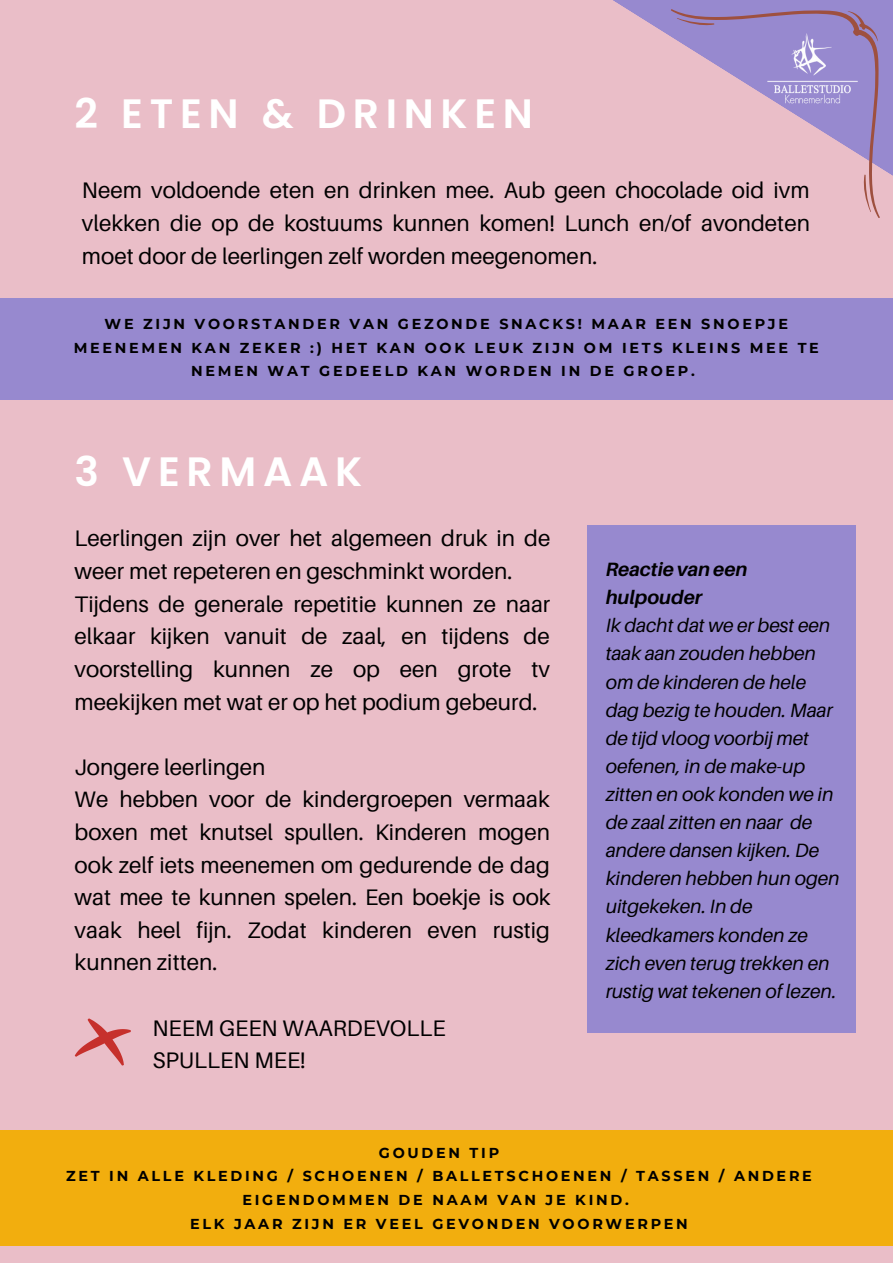
<style>
.page{position:relative;width:893px;height:1264px;background:#fff}
.page>*{position:absolute;margin:0;border:0;box-sizing:border-box;transform-origin:0 0}
.t1{font:600 40.95px "Poppins";letter-spacing:.165em;color:#fff}
.t2{font:22.5px/32.5px "Aileron";color:#000;text-align:justify}
.t3{font:italic 19.2px/28px "Aileron";color:#000}
.t4{font:italic 700 19.2px/28px "Aileron";color:#000}
.t5{font:700 14.4px/23.5px "Montserrat";letter-spacing:.19em;color:#000;text-align:center}
</style>
<div class="page">
<div style="left:0;top:0;width:892px;height:1262px;background:#eabec8"></div>
<svg style="left:613px;top:0;width:279px;height:175px"></svg>
<div style="left:0;top:298px;width:892px;height:101px;background:#9789cf"></div>
<svg style="left:75px;top:1018px;width:56px;height:47px"></svg>
<div style="left:586px;top:526px;width:269px;height:506px;background:#9789cf"></div>
<svg style="left:670px;top:9px;width:210px;height:209px"></svg>
<img style="left:736px;top:27px;width:156px;height:87px">
<div style="left:0;top:1130px;width:892px;height:115px;background:#f2ae0e"></div>
<p class="t1" style="left:75px;top:85px;width:460px">2 ETEN &amp; DRINKEN</p>
<p class="t2" style="left:82px;top:174px;width:729px">Neem voldoende eten en drinken mee. Aub geen chocolade oid ivm vlekken die op de kostuums kunnen komen! Lunch en/of avondeten moet door de leerlingen zelf worden meegenomen.</p>
<p class="t5" style="left:74px;top:312px;width:746px">WE ZIJN VOORSTANDER VAN GEZONDE SNACKS! MAAR EEN SNOEPJE<br>MEENEMEN KAN ZEKER :) HET KAN OOK LEUK ZIJN OM IETS KLEINS MEE TE<br>NEMEN WAT GEDEELD KAN WORDEN IN DE GROEP.</p>
<p class="t1" style="left:75px;top:443px;width:289px">3 VERMAAK</p>
<p class="t2" style="left:75px;top:522px;width:477px">Leerlingen zijn over het algemeen druk in de weer met repeteren en geschminkt worden.</p>
<p class="t2" style="left:75px;top:587px;width:477px">Tijdens de generale repetitie kunnen ze naar elkaar kijken vanuit de zaal, en tijdens de voorstelling kunnen ze op een grote tv meekijken met wat er op het podium gebeurd.</p>
<p class="t2" style="left:75px;top:750px;width:192px">Jongere leerlingen</p>
<p class="t2" style="left:75px;top:782px;width:477px">We hebben voor de kindergroepen vermaak boxen met knutsel spullen. Kinderen mogen ook zelf iets meenemen om gedurende de dag wat mee te kunnen spelen. Een boekje is ook vaak heel fijn. Zodat kinderen even rustig kunnen zitten.</p>
<p class="t2" style="left:152px;top:1011px;width:294px">NEEM GEEN WAARDEVOLLE</p>
<p class="t2" style="left:152px;top:1043px;width:155px">SPULLEN MEE!</p>
<p class="t4" style="left:605px;top:555px;width:143px">Reactie van een hulpouder</p>
<p class="t3" style="left:605px;top:611px;width:235px">Ik dacht dat we er best een taak aan zouden hebben om de kinderen de hele dag bezig te houden. Maar de tijd vloog voorbij met oefenen, in de make-up zitten en ook konden we in de zaal zitten en naar de andere dansen kijken. De kinderen hebben hun ogen uitgekeken. In de kleedkamers konden ze zich even terug trekken en rustig wat tekenen of lezen.</p>
<p class="t5" style="left:379px;top:1140px;width:122px">GOUDEN TIP</p>
<p class="t5" style="left:66px;top:1164px;width:747px">ZET IN ALLE KLEDING / SCHOENEN / BALLETSCHOENEN / TASSEN / ANDERE<br>EIGENDOMMEN DE NAAM VAN JE KIND.</p>
<p class="t5" style="left:190px;top:1211px;width:499px">ELK JAAR ZIJN ER VEEL GEVONDEN VOORWERPEN</p>
</div>
